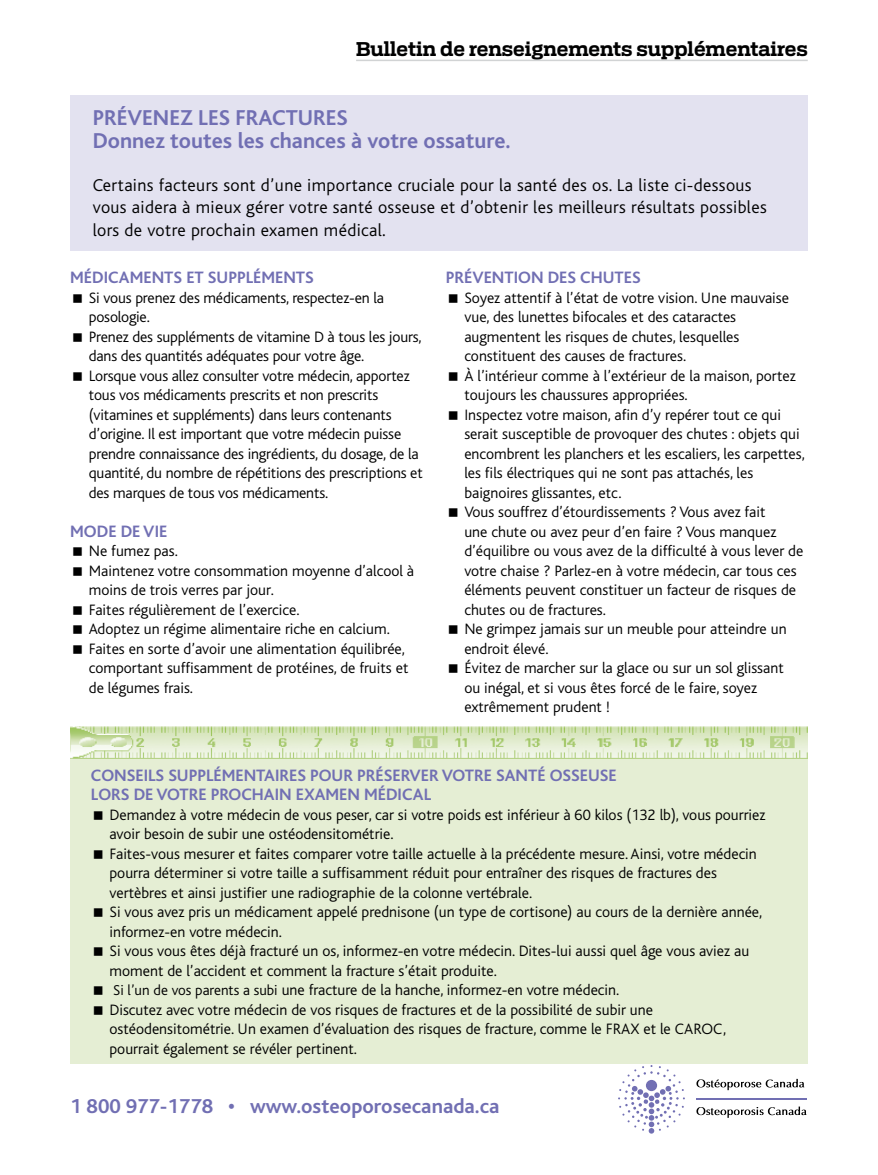
<style>
.page{position:relative;width:878px;height:1175px;background:#fff}
.page>*{position:absolute;margin:0;border:0;box-sizing:border-box;transform-origin:0 0}
.t1{font:700 22.5px/23.2px "Bliss";color:#716fb3}
.t2{font:700 21px "Bliss";color:#716fb3}
.t3{font:700 18.75px "Receiver";color:#000}
.t4{font:300 18px/22.5px "Bliss";letter-spacing:.02em;color:#000}
.t5{font:700 17.25px/19.5px "Bliss";color:#716fb3}
.t6{font:300 15.75px/19.5px "Bliss";color:#000}
.s1{font-size:15px}
</style>
<div class="page">
<hr style="left:356px;top:60px;width:451px;height:1px;background:#d1d3d4">
<div style="left:70px;top:742px;width:737px;height:321px;background:#e5eed4"></div>
<div style="left:70px;top:95px;width:737px;height:155px;background:#e3e2f0"></div>
<svg style="left:618px;top:1065px;width:67px;height:68px"></svg>
<div style="left:646px;top:1079px;width:11px;height:12px;background:#716fb3;border-radius:50%"></div>
<hr style="left:696px;top:1097px;width:110px;height:2px;background:#716fb3">
<svg style="left:696px;top:1106px;width:110px;height:11px"></svg>
<svg style="left:696px;top:1078px;width:108px;height:12px"></svg>
<img style="left:70px;top:726px;width:737px;height:32px">
<p class="t3" style="left:356px;top:41px;width:453px">Bulletin de renseignements supplémentaires</p>
<h1 class="t1" style="left:93px;top:107px;width:419px">PRÉVENEZ LES FRACTURES<br>Donnez toutes les chances à votre ossature.</h1>
<p class="t4" style="left:93px;top:174px;width:675px">Certains facteurs sont d’une importance cruciale pour la santé des os. La liste ci-dessous vous aidera à mieux gérer votre santé osseuse et d’obtenir les meilleurs résultats possibles lors de votre prochain examen médical.</p>
<p class="t5" style="left:70px;top:268px;width:245px">MÉDICAMENTS ET SUPPLÉMENTS</p>
<p class="t6" style="left:89px;top:288px;width:335px">Si vous prenez des médicaments, respectez-en la posologie.<br>Prenez des suppléments de vitamine D à tous les jours, dans des quantités adéquates pour votre âge.<br>Lorsque vous allez consulter votre médecin, apportez tous vos médicaments prescrits et non prescrits (vitamines et suppléments) dans leurs contenants d’origine. Il est important que votre médecin puisse prendre connaissance des ingrédients, du dosage, de la quantité, du nombre de répétitions des prescriptions et des marques de tous vos médicaments.</p>
<p class="t5" style="left:70px;top:522px;width:98px">MODE DE VIE</p>
<p class="t6" style="left:89px;top:542px;width:327px">Ne fumez pas.<br>Maintenez votre consommation moyenne d’alcool à moins de trois verres par jour.<br>Faites régulièrement de l’exercice.<br>Adoptez un régime alimentaire riche en calcium.<br>Faites en sorte d’avoir une alimentation équilibrée, comportant suffisamment de protéines, de fruits et de légumes frais.</p>
<p class="t5" style="left:446px;top:268px;width:196px">PRÉVENTION DES CHUTES</p>
<p class="t6" style="left:464px;top:288px;width:342px">Soyez attentif à l’état de votre vision. Une mauvaise vue, des lunettes bifocales et des cataractes augmentent les risques de chutes, lesquelles constituent des causes de fractures.<br>À l’intérieur comme à l’extérieur de la maison, portez toujours les chaussures appropriées.<br>Inspectez votre maison, afin d’y repérer tout ce qui serait susceptible de provoquer des chutes : objets qui encombrent les planchers et les escaliers, les carpettes, les fils électriques qui ne sont pas attachés, les baignoires glissantes, etc.<br>Vous souffrez d’étourdissements ? Vous avez fait<br>une chute ou avez peur d’en faire ? Vous manquez d’équilibre ou vous avez de la difficulté à vous lever de votre chaise ? Parlez-en à votre médecin, car tous ces éléments peuvent constituer un facteur de risques de chutes ou de fractures.<br>Ne grimpez jamais sur un meuble pour atteindre un endroit élevé.<br>Évitez de marcher sur la glace ou sur un sol glissant<br>ou inégal, et si vous êtes forcé de le faire, soyez extrêmement prudent !</p>
<p class="t5" style="left:91px;top:765px;width:527px">CONSEILS SUPPLÉMENTAIRES POUR PRÉSERVER VOTRE SANTÉ OSSEUSE<br>LORS DE VOTRE PROCHAIN EXAMEN MÉDICAL</p>
<p class="t6" style="left:109px;top:805px;width:657px">Demandez à votre médecin de vous peser, car si votre poids est inférieur à 60 kilos (132 lb), vous pourriez avoir besoin de subir une ostéodensitométrie.<br>Faites-vous mesurer et faites comparer votre taille actuelle à la précédente mesure. Ainsi, votre médecin pourra déterminer si votre taille a suffisamment réduit pour entraîner des risques de fractures des vertèbres et ainsi justifier une radiographie de la colonne vertébrale.<br>Si vous avez pris un médicament appelé prednisone (un type de cortisone) au cours de la dernière année, informez-en votre médecin.<br>Si vous vous êtes déjà fracturé un os, informez-en votre médecin. Dites-lui aussi quel âge vous aviez au moment de l’accident et comment la fracture s’était produite.<br><span class="s1">Si l’un de vos parents a subi</span> une fracture de la hanche, informez-en votre médecin.<br>Discutez avec votre médecin de vos risques de fractures et de la possibilité de subir une ostéodensitométrie. Un examen d’évaluation des risques de fracture, comme le FRAX et le CAROC, pourrait également se révéler pertinent.</p>
<h2 class="t2" style="left:70px;top:1095px;width:431px">1 800 977-1778 • www.osteoporosecanada.ca</h2>
</div>
